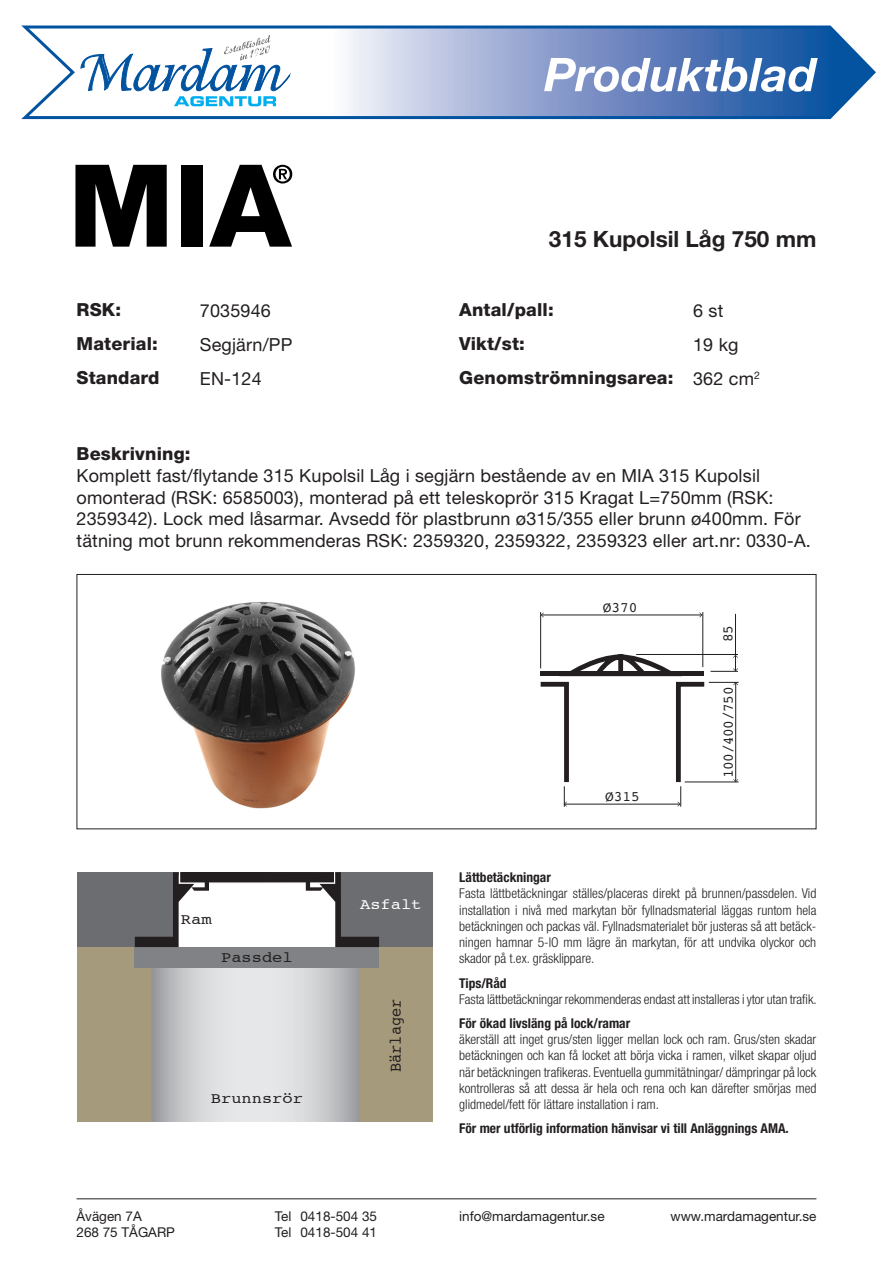
<style>
.page{position:relative;width:893px;height:1263px;background:#fff}
.page>*{position:absolute;margin:0;border:0;box-sizing:border-box;transform-origin:0 0}
.t1{font:700 22.5px "Helvetica Neue";color:#231f20}
.t2{font:18px/21.6px "Helvetica Neue";letter-spacing:.01em;color:#231f20}
.t3{font:800 18px/33.6px "Helvetica Neue";letter-spacing:.01em;color:#231f20}
.t4{font:17.1px "Courier";color:#231f20;scale:.89 1}
.t5{font:15.15px "Courier";color:#231f20;scale:1.12 1}
.t6{font:15.15px "Courier";color:#fff;scale:1.12 1}
.t7{font:14.4px "Courier";letter-spacing:-.025em;color:#231f20}
.t8{font:14.4px "Courier";color:#231f20}
.t9{font:300 condensed 13.5px/16.2px "Helvetica Neue";color:#231f20;text-align:justify}
.t10{font:700 condensed 13.5px "Helvetica Neue";color:#231f20}
.t11{font:13.5px/16.2px "Helvetica Neue";color:#231f20}
.s1{font-weight:400}
</style>
<div class="page">
<div style="left:77px;top:872px;width:356px;height:75px;background:#6c6d70"></div>
<div style="left:77px;top:947px;width:356px;height:174px;background:#a69a7c"></div>
<svg style="left:152px;top:968px;width:207px;height:153px;background:#cfd0d2"></svg>
<div style="left:135px;top:947px;width:244px;height:21px;background:#808285"></div>
<svg style="left:135px;top:872px;width:244px;height:75px"></svg>
<svg style="left:21px;top:25px;width:855px;height:95px"></svg>
<svg style="left:544px;top:58px;width:274px;height:34px"></svg>
<svg style="left:81px;top:35px;width:209px;height:71px"></svg>
<hr style="left:77px;top:1198px;width:739px;height:1px;background:#231f20">
<svg style="left:75px;top:165px;width:92px;height:82px"></svg>
<div style="left:181px;top:165px;width:22px;height:82px;background:#000"></div>
<svg style="left:209px;top:165px;width:83px;height:82px"></svg>
<div style="left:77px;top:574px;width:739px;height:255px;border:1px solid #231f20"></div>
<img style="left:161px;top:602px;width:194px;height:207px">
<hr style="left:709px;top:682px;width:30px;height:1px;background:#231f20">
<hr style="left:540px;top:612px;width:1px;height:56px;background:#231f20">
<hr style="left:702px;top:612px;width:1px;height:55px;background:#231f20">
<hr style="left:541px;top:615px;width:161px;height:1px;background:#231f20">
<svg style="left:541px;top:612px;width:3px;height:5px"></svg>
<svg style="left:699px;top:612px;width:3px;height:5px"></svg>
<hr style="left:685px;top:782px;width:54px;height:1px;background:#231f20">
<hr style="left:735px;top:614px;width:1px;height:40px;background:#231f20">
<svg style="left:540px;top:652px;width:198px;height:155px"></svg>
<h2 class="t3" style="left:77px;top:293px;width:46px">RSK:</h2>
<h2 class="t2" style="left:200px;top:299px;width:73px">7035946</h2>
<h2 class="t3" style="left:77px;top:327px;width:83px">Material:</h2>
<h2 class="t2" style="left:200px;top:333px;width:94px">Segjärn/PP</h2>
<h2 class="t3" style="left:77px;top:361px;width:84px">Standard</h2>
<h2 class="t2" style="left:200px;top:367px;width:63px">EN-124</h2>
<h1 class="t1" style="left:549px;top:225px;width:269px">315 Kupolsil Låg 750 mm</h1>
<h2 class="t3" style="left:459px;top:293px;width:96px">Antal/pall:</h2>
<h2 class="t2" style="left:693px;top:299px;width:32px">6 st</h2>
<h2 class="t3" style="left:459px;top:327px;width:67px">Vikt/st:</h2>
<h2 class="t3" style="left:459px;top:328px;width:302px;text-indent:234px"><span class="s1">19 kg<br></span>Genomströmningsarea: <span class="s1">362 cm</span><sup>2</sup></h2>
<h2 class="t3" style="left:77px;top:437px;width:116px">Beskrivning:</h2>
<p class="t2" style="left:77px;top:464px;width:736px">Komplett fast/flytande 315 Kupolsil Låg i segjärn bestående av en MIA 315 Kupolsil omonterad (RSK: 6585003), monterad på ett teleskoprör 315 Kragat L=750mm (RSK:<br>2359342). Lock med låsarmar. Avsedd för plastbrunn ø315/355 eller brunn ø400mm. För tätning mot brunn rekommenderas RSK: 2359320, 2359322, 2359323 eller art.nr: 0330-A.</p>
<p class="t5" style="left:181px;top:907px;width:29px">Ram</p>
<p class="t5" style="left:221px;top:945px;width:65px">Passdel</p>
<p class="t5" style="left:211px;top:1086px;width:84px">Brunnsrör</p>
<p class="t6" style="left:360px;top:893px;width:56px">Asfalt</p>
<p class="t4" style="left:382px;top:1072px;width:83px;rotate:-90deg">Bärlager</p>
<p class="t8" style="left:603px;top:596px;width:36px">Ø370</p>
<p class="t8" style="left:605px;top:785px;width:36px">Ø315</p>
<p class="t8" style="left:717px;top:642px;width:19px;rotate:-90deg">85</p>
<p class="t7" style="left:717px;top:778px;width:93px;rotate:-90deg">100/400/750</p>
<p class="t10" style="left:459px;top:869px;width:93px">Lättbetäckningar</p>
<p class="t9" style="left:459px;top:885px;width:359px">Fasta lättbetäckningar ställes/placeras direkt på brunnen/passdelen. Vid installation i nivå med markytan bör fyllnadsmaterial läggas runtom hela betäckningen och packas väl. Fyllnadsmaterialet bör justeras så att betäck&shy;ningen hamnar 5-lO mm lägre än markytan, för att undvika olyckor och skador på t.ex. gräsklippare.</p>
<p class="t10" style="left:459px;top:974px;width:49px">Tips/Råd</p>
<p class="t9" style="left:459px;top:991px;width:359px">Fasta lättbetäckningar rekommenderas endast att installeras i ytor utan trafik.</p>
<p class="t10" style="left:459px;top:1015px;width:173px">För ökad livsläng på lock/ramar</p>
<p class="t9" style="left:459px;top:1031px;width:359px">äkerställ att inget grus/sten ligger mellan lock och ram. Grus/sten skadar betäckningen och kan få locket att börja vicka i ramen, vilket skapar oljud när betäckningen trafikeras. Eventuella gummitätningar/ dämpringar på lock kontrolleras så att dessa är hela och rena och kan därefter smörjas med glidmedel/fett för lättare installation i ram.</p>
<p class="t10" style="left:459px;top:1120px;width:331px">För mer utförlig information hänvisar vi till Anläggnings AMA.</p>
<p class="t11" style="left:77px;top:1208px;width:67px">Åvägen 7A</p>
<p class="t11" style="left:670px;top:1208px;width:148px">www.mardamagentur.se</p>
<p class="t11" style="left:77px;top:1224px;width:100px">268 75 TÅGARP</p>
<p class="t11" style="left:459px;top:1208px;width:147px">info@mardamagentur.se</p>
<p class="t11" style="left:275px;top:1208px;width:104px">Tel 0418-504 35<br>Tel 0418-504 41</p>
</div>
